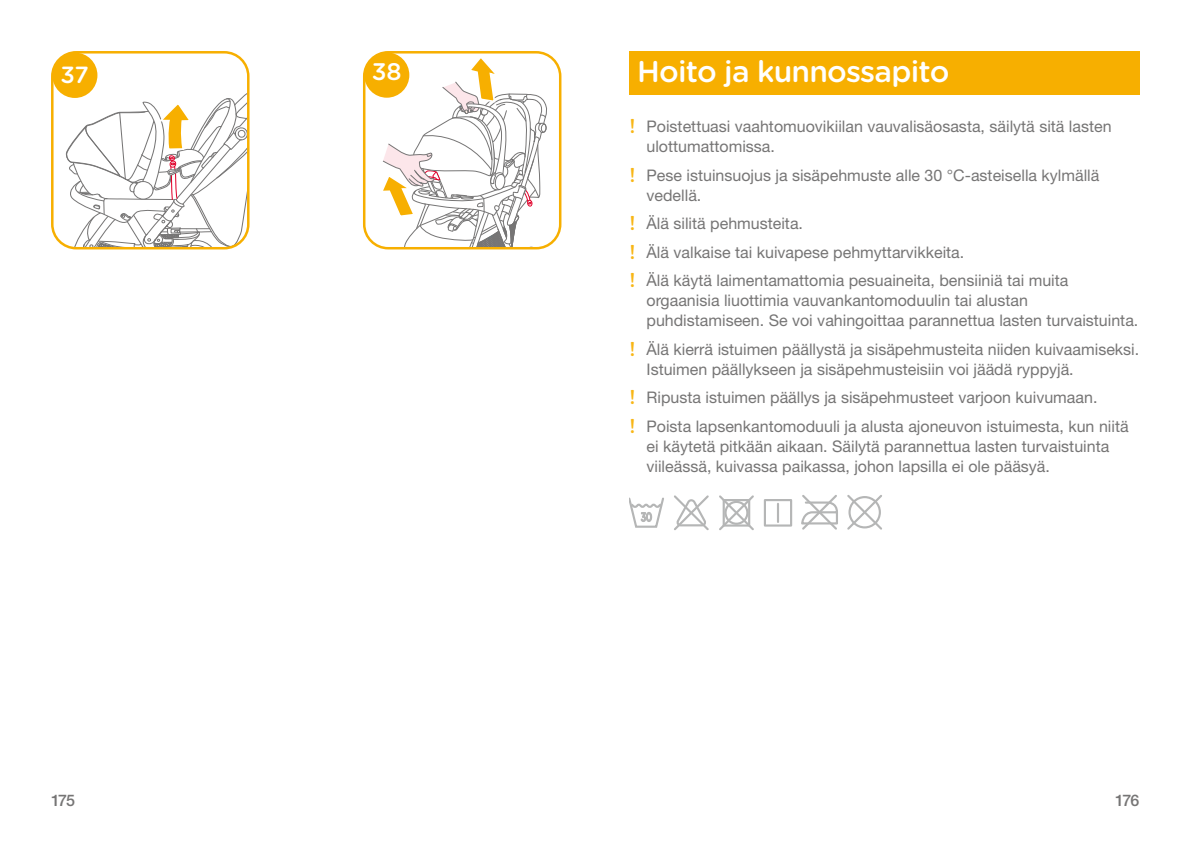
<style>
.page{position:relative;width:1191px;height:842px;background:#fff}
.page>*{position:absolute;margin:0;border:0;box-sizing:border-box;transform-origin:0 0}
.t1{font:500 30px "Gotham Rounded";letter-spacing:-.025em;color:#fff}
.t2{font:500 24px "Gotham Rounded";color:#fff}
.t3{font:500 23.4px "Gotham Rounded";color:#fff}
.t4{font:16px/20px "Helvetica Neue LT Std";color:#767575}
.t5{font:500 16px "Helvetica Neue LT Std";letter-spacing:-.08em;color:#767575}
.s1{font-family:"Gotham Rounded";font-weight:500;font-size:20px;color:#f8b616}
</style>
<div class="page">
<div style="left:51px;top:51px;width:198px;height:198px;border:2px solid #f7af00;border-radius:24px"></div>
<div style="left:52px;top:53px;width:45px;height:45px;background:#f7af00;border-radius:50%"></div>
<svg style="left:66px;top:88px;width:182px;height:161px"></svg>
<div style="left:363px;top:51px;width:198px;height:198px;border:2px solid #f7af00;border-radius:24px"></div>
<div style="left:364px;top:52px;width:45px;height:46px;background:#f7af00;border-radius:50%"></div>
<svg style="left:379px;top:54px;width:170px;height:195px"></svg>
<div style="left:629px;top:51px;width:511px;height:44px;background:#f7af00"></div>
<svg style="left:674px;top:495px;width:35px;height:36px"></svg>
<svg style="left:719px;top:495px;width:35px;height:35px"></svg>
<div style="left:722px;top:499px;width:28px;height:28px;border:2px solid #b5b6b6"></div>
<div style="left:724px;top:501px;width:24px;height:24px;border:2px solid #b5b6b6;border-radius:50%"></div>
<svg style="left:847px;top:495px;width:35px;height:35px"></svg>
<div style="left:848px;top:496px;width:33px;height:32px;border:2px solid #b5b6b6;border-radius:50%"></div>
<svg style="left:801px;top:495px;width:37px;height:35px"></svg>
<div style="left:764px;top:499px;width:28px;height:28px;border:2px solid #b5b6b6"></div>
<svg style="left:777px;top:504px;width:2px;height:18px"></svg>
<svg style="left:629px;top:497px;width:35px;height:31px"></svg>
<h3 class="t3" style="left:61px;top:58px;width:30px">37</h3>
<h2 class="t2" style="left:372px;top:54px;width:31px">38</h2>
<h1 class="t1" style="left:637px;top:50px;width:314px">Hoito ja kunnossapito</h1>
<p class="t4" style="left:646px;top:116px;width:466px;text-indent:-17px"><span class="s1">!</span> Poistettuasi vaahtomuovikiilan vauvalisäosasta, säilytä sitä lasten ulottumattomissa.</p>
<p class="t4" style="left:646px;top:165px;width:454px;text-indent:-17px"><span class="s1">!</span> Pese istuinsuojus ja sisäpehmuste alle 30 °C-asteisella kylmällä vedellä.</p>
<p class="t4" style="left:629px;top:209px;width:440px;line-height:28.6px"><span class="s1">!</span> Älä silitä pehmusteita.<br><span class="s1">!</span> Älä valkaise tai kuivapese pehmyttarvikkeita.<br><span class="s1">!</span> Älä käytä laimentamattomia pesuaineita, bensiiniä tai muita</p>
<p class="t4" style="left:646px;top:290px;width:493px">orgaanisia liuottimia vauvankantomoduulin tai alustan puhdistamiseen. Se voi vahingoittaa parannettua lasten turvaistuinta.</p>
<p class="t4" style="left:646px;top:339px;width:494px;text-indent:-17px"><span class="s1">!</span> Älä kierrä istuimen päällystä ja sisäpehmusteita niiden kuivaamiseksi.<br>Istuimen päällykseen ja sisäpehmusteisiin voi jäädä ryppyjä.</p>
<p class="t4" style="left:629px;top:383px;width:500px;line-height:28.6px"><span class="s1">!</span> Ripusta istuimen päällys ja sisäpehmusteet varjoon kuivumaan.<br><span class="s1">!</span> Poista lapsenkantomoduuli ja alusta ajoneuvon istuimesta, kun niitä</p>
<p class="t4" style="left:646px;top:436px;width:464px">ei käytetä pitkään aikaan. Säilytä parannettua lasten turvaistuinta viileässä, kuivassa paikassa, johon lapsilla ei ole pääsyä.</p>
<p class="t5" style="left:51px;top:791px;width:26px">175</p>
<p class="t5" style="left:1115px;top:791px;width:26px">176</p>
</div>
